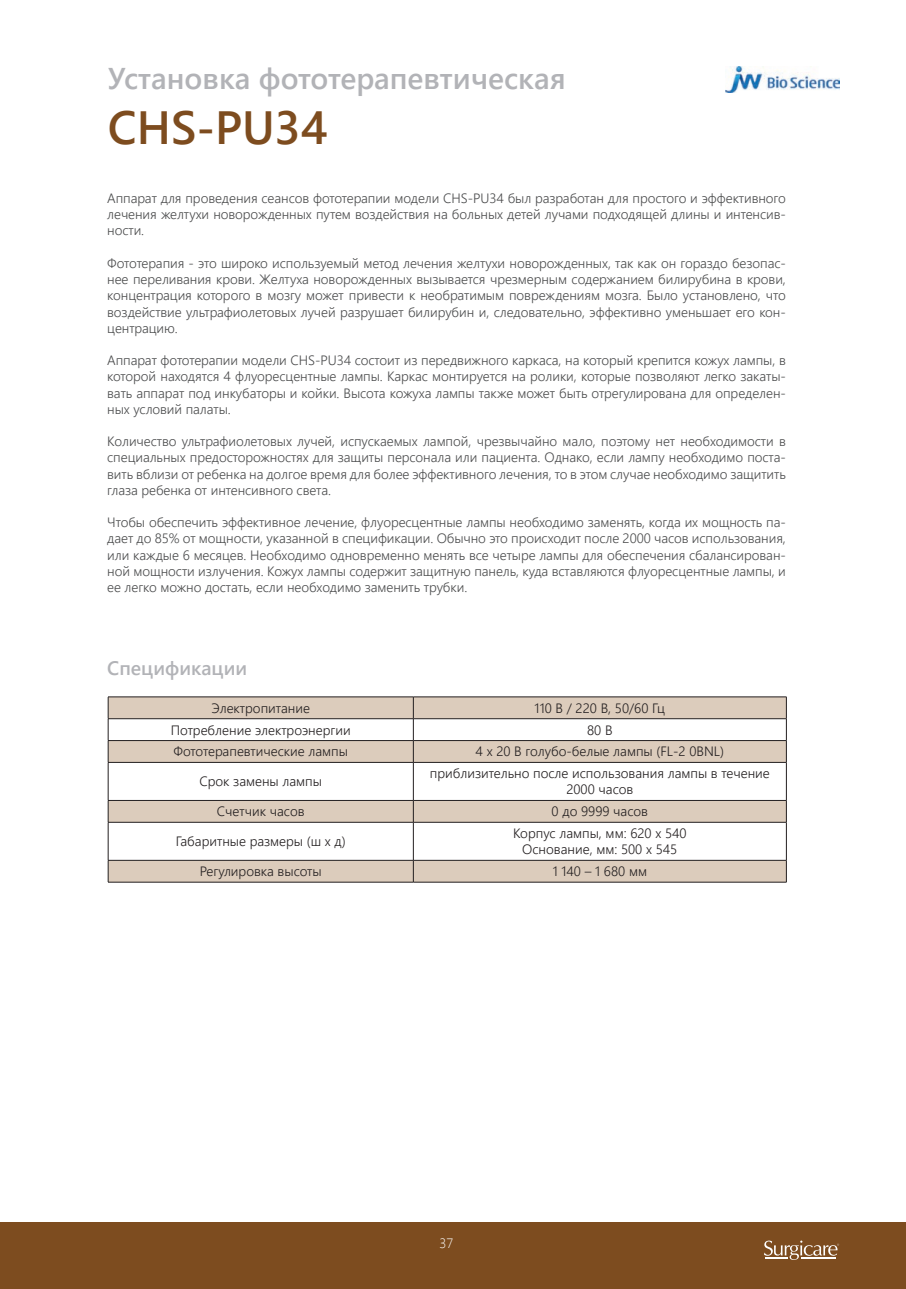
<style>
.page{position:relative;width:906px;height:1289px;background:#fff}
.page>*{position:absolute;margin:0;border:0;box-sizing:border-box;transform-origin:0 0}
.t1{font:600 46.5px "Segoe UI";color:#7d4c1f}
.t2{font:600 30px "Segoe UI";color:#b2b3b7}
.t3{font:600 19.5px "Segoe UI";color:#b2b3b7}
.t4{font:300 13.5px/16.2px "Segoe UI";letter-spacing:-.005em;color:#4b4c4d;text-align:justify}
.t5{font:300 13.5px/16.2px "Segoe UI";color:#231f20;text-align:center}
.t6{font:300 13.5px "Segoe UI";color:#fff}
</style>
<div class="page">
<div style="left:0;top:1222px;width:906px;height:66px;background:#7d4c1f"></div>
<svg style="left:764px;top:1240px;width:75px;height:19px"></svg>
<img style="left:725px;top:67px;width:114px;height:25px">
<svg style="left:109px;top:697px;width:677px;height:184px"></svg>
<hr style="left:108px;top:696px;width:305px;height:1px;background:#231f20">
<hr style="left:413px;top:696px;width:373px;height:1px;background:#231f20">
<hr style="left:108px;top:718px;width:305px;height:1px;background:#231f20">
<hr style="left:413px;top:718px;width:373px;height:1px;background:#231f20">
<hr style="left:108px;top:740px;width:305px;height:1px;background:#231f20">
<svg style="left:108px;top:697px;width:1px;height:65px"></svg>
<hr style="left:413px;top:740px;width:373px;height:1px;background:#231f20">
<svg style="left:413px;top:697px;width:1px;height:65px"></svg>
<svg style="left:786px;top:697px;width:1px;height:65px"></svg>
<hr style="left:108px;top:762px;width:305px;height:1px;background:#231f20">
<hr style="left:108px;top:762px;width:1px;height:38px;background:#231f20">
<hr style="left:413px;top:762px;width:373px;height:1px;background:#231f20">
<hr style="left:413px;top:762px;width:1px;height:38px;background:#231f20">
<hr style="left:786px;top:762px;width:1px;height:38px;background:#231f20">
<hr style="left:108px;top:800px;width:305px;height:1px;background:#231f20">
<svg style="left:108px;top:801px;width:1px;height:21px"></svg>
<hr style="left:413px;top:800px;width:373px;height:1px;background:#231f20">
<svg style="left:413px;top:800px;width:1px;height:22px"></svg>
<svg style="left:786px;top:800px;width:1px;height:22px"></svg>
<hr style="left:108px;top:822px;width:305px;height:1px;background:#231f20">
<hr style="left:108px;top:822px;width:1px;height:38px;background:#231f20">
<hr style="left:413px;top:822px;width:373px;height:1px;background:#231f20">
<hr style="left:413px;top:822px;width:1px;height:38px;background:#231f20">
<hr style="left:786px;top:822px;width:1px;height:38px;background:#231f20">
<hr style="left:108px;top:860px;width:305px;height:1px;background:#231f20">
<svg style="left:108px;top:860px;width:1px;height:21px"></svg>
<hr style="left:413px;top:860px;width:373px;height:1px;background:#231f20">
<svg style="left:413px;top:860px;width:1px;height:21px"></svg>
<svg style="left:786px;top:860px;width:1px;height:22px"></svg>
<hr style="left:108px;top:881px;width:305px;height:1px;background:#231f20">
<hr style="left:413px;top:881px;width:373px;height:1px;background:#231f20">
<h2 class="t2" style="left:108px;top:54px;width:459px">Установка фототерапевтическая</h2>
<h1 class="t1" style="left:108px;top:91px;width:221px">CHS-PU34</h1>
<p class="t4" style="left:107px;top:190px;width:680px">Аппарат для проведения сеансов фототерапии модели CHS-PU34 был разработан для простого и эффективного лечения желтухи новорожденных путем воздействия на больных детей лучами подходящей длины и интенсив&shy;ности.</p>
<p class="t4" style="left:107px;top:254px;width:680px">Фототерапия - это широко используемый метод лечения желтухи новорожденных, так как он гораздо безопас&shy;нее переливания крови. Желтуха новорожденных вызывается чрезмерным содержанием билирубина в крови, концентрация которого в мозгу может привести к необратимым повреждениям мозга. Было установлено, что воздействие ультрафиолетовых лучей разрушает билирубин и, следовательно, эффективно уменьшает его кон&shy;центрацию.</p>
<p class="t4" style="left:107px;top:352px;width:680px">Аппарат фототерапии модели CHS-PU34 состоит из передвижного каркаса, на который крепится кожух лампы, в которой находятся 4 флуоресцентные лампы. Каркас монтируется на ролики, которые позволяют легко закаты&shy;вать аппарат под инкубаторы и койки. Высота кожуха лампы также может быть отрегулирована для определен&shy;ных условий палаты.</p>
<p class="t4" style="left:107px;top:433px;width:680px">Количество ультрафиолетовых лучей, испускаемых лампой, чрезвычайно мало, поэтому нет необходимости в специальных предосторожностях для защиты персонала или пациента. Однако, если лампу необходимо поста&shy;вить вблизи от ребенка на долгое время для более эффективного лечения, то в этом случае необходимо защитить глаза ребенка от интенсивного света.</p>
<p class="t4" style="left:107px;top:514px;width:680px">Чтобы обеспечить эффективное лечение, флуоресцентные лампы необходимо заменять, когда их мощность па&shy;дает до 85% от мощности, указанной в спецификации. Обычно это происходит после 2000 часов использования, или каждые 6 месяцев. Необходимо одновременно менять все четыре лампы для обеспечения сбалансирован&shy;ной мощности излучения. Кожух лампы содержит защитную панель, куда вставляются флуоресцентные лампы, и ее легко можно достать, если необходимо заменить трубки.</p>
<h3 class="t3" style="left:107px;top:652px;width:141px">Спецификации</h3>
<p class="t5" style="left:211px;top:699px;width:100px">Электропитание</p>
<p class="t5" style="left:534px;top:699px;width:132px">110 В / 220 В, 50/60 Гц</p>
<p class="t5" style="left:171px;top:721px;width:181px">Потребление электроэнергии</p>
<p class="t5" style="left:587px;top:721px;width:27px">80 В</p>
<p class="t5" style="left:173px;top:743px;width:176px">Фототерапевтические лампы</p>
<p class="t5" style="left:475px;top:743px;width:250px">4 х 20 В голубо-белые лампы (FL-2 0BNL)</p>
<p class="t5" style="left:199px;top:773px;width:124px">Срок замены лампы</p>
<p class="t5" style="left:430px;top:764px;width:341px">приблизительно после использования лампы в течение<br>2000 часов</p>
<p class="t5" style="left:217px;top:802px;width:89px">Счетчик часов</p>
<p class="t5" style="left:551px;top:802px;width:98px">0 до 9999 часов</p>
<p class="t5" style="left:176px;top:832px;width:172px">Габаритные размеры (ш х д)</p>
<p class="t5" style="left:513px;top:824px;width:175px">Корпус лампы, мм: 620 х 540<br>Основание, мм: 500 х 545</p>
<p class="t5" style="left:200px;top:862px;width:124px">Регулировка высоты</p>
<p class="t5" style="left:552px;top:862px;width:96px">1 140 – 1 680 мм</p>
<p class="t6" style="left:440px;top:1233px;width:15px">37</p>
</div>
